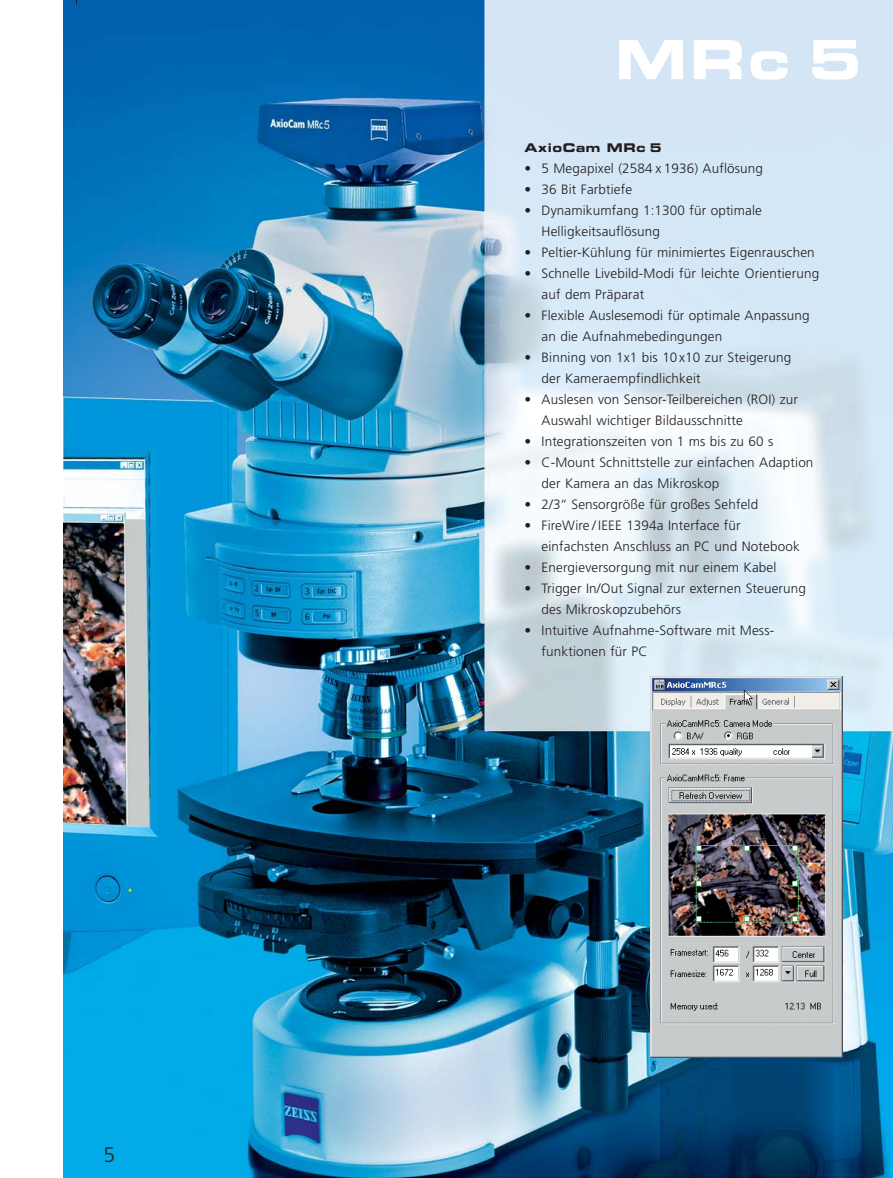
<style>
.page{position:relative;width:893px;height:1178px;background:#fff}
.page>*{position:absolute;margin:0;border:0;box-sizing:border-box;transform-origin:0 0}
.t1{font:54px "Eurostile Bold Extended Two";color:#fff}
.t2{font:300 21px "Frutiger";color:#231f20}
.t3{font:300 13.5px/21px "Frutiger";letter-spacing:.01em;color:#231f20}
.t4{font:12px "Eurostile Bold Extended Two";letter-spacing:.05em;color:#231f20}
</style>
<div class="page">
<img style="left:64px;top:0;width:829px;height:1178px">
<img style="left:651px;top:676px;width:191px;height:382px">
<h2 class="t2" style="left:104px;top:1146px;width:13px">5</h2>
<h1 class="t1" style="left:615px;top:40px;width:248px">MRc 5</h1>
<p class="t4" style="left:524px;top:144px;width:139px">AxioCam MRc 5</p>
<p class="t3" style="left:524px;top:159px;width:240px">• 5 Megapixel (2584 x 1936) Auflösung</p>
<p class="t3" style="left:524px;top:180px;width:109px">• 36 Bit Farbtiefe</p>
<p class="t3" style="left:542px;top:201px;width:222px;text-indent:-17px">• Dynamikumfang 1:1300 für optimale<br>Helligkeitsauflösung</p>
<p class="t3" style="left:524px;top:243px;width:292px">• Peltier-Kühlung für minimiertes Eigenrauschen</p>
<p class="t3" style="left:542px;top:264px;width:279px;text-indent:-17px">• Schnelle Livebild-Modi für leichte Orientierung auf dem Präparat</p>
<p class="t3" style="left:542px;top:306px;width:270px;text-indent:-17px">• Flexible Auslesemodi für optimale Anpassung an die Aufnahmebedingungen</p>
<p class="t3" style="left:542px;top:348px;width:251px;text-indent:-17px">• Binning von 1x1 bis 10x10 zur Steigerung der Kameraempfindlichkeit</p>
<p class="t3" style="left:542px;top:390px;width:258px;text-indent:-17px">• Auslesen von Sensor-Teilbereichen (ROI) zur<br>Auswahl wichtiger Bildausschnitte</p>
<p class="t3" style="left:524px;top:432px;width:250px">• Integrationszeiten von 1 ms bis zu 60 s</p>
<p class="t3" style="left:542px;top:453px;width:273px;text-indent:-17px">• C-Mount Schnittstelle zur einfachen Adaption der Kamera an das Mikroskop</p>
<p class="t3" style="left:524px;top:495px;width:235px">• 2/3‘‘ Sensorgröße für großes Sehfeld</p>
<p class="t3" style="left:542px;top:516px;width:260px;text-indent:-17px">• FireWire / IEEE 1394a Interface für einfachsten Anschluss an PC und Notebook</p>
<p class="t3" style="left:524px;top:558px;width:253px">• Energieversorgung mit nur einem Kabel</p>
<p class="t3" style="left:542px;top:579px;width:266px;text-indent:-17px">• Trigger In/Out Signal zur externen Steuerung des Mikroskopzubehörs</p>
<p class="t3" style="left:542px;top:621px;width:234px;text-indent:-17px">• Intuitive Aufnahme-Software mit Mess&shy;funktionen für PC</p>
</div>
